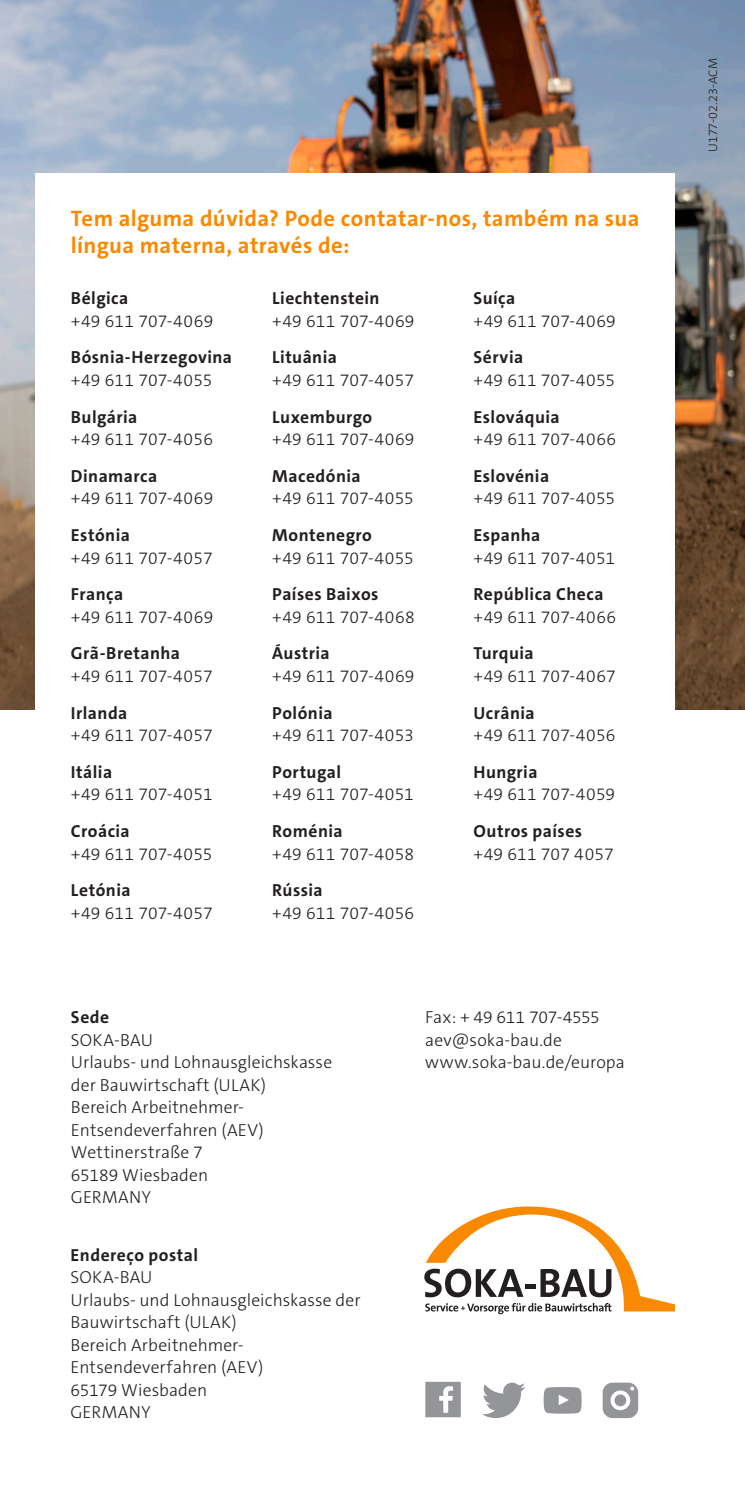
<style>
.page{position:relative;width:745px;height:1489px;background:#fff}
.page>*{position:absolute;margin:0;border:0;box-sizing:border-box;transform-origin:0 0}
.Fließtext_schwarz{font:700 22.5px/27.5px "The Sans C5";letter-spacing:.015em;color:#fa8900}
.Fließtext_schwarz-2{font:300 17.5px/22.5px "The Sans C5";letter-spacing:.005em;color:#231f20}
.Fließtext_schwarz-3{font:700 17.5px/22.5px "The Sans C5";letter-spacing:.03em;color:#231f20}
.Fließtext_schwarz-4{font:300 17.5px "The Sans C5";letter-spacing:-.015em;color:#231f20}
.t1{font:300 12.5px "The Sans C5";color:#231f20}
.s1{font-weight:700}
.s2{font-weight:300}
</style>
<div class="page">
<svg style="left:424px;top:1206px;width:250px;height:108px"></svg>
<svg style="left:425px;top:1381px;width:35px;height:35px"></svg>
<svg style="left:482px;top:1382px;width:43px;height:35px"></svg>
<svg style="left:543px;top:1387px;width:38px;height:26px"></svg>
<svg style="left:602px;top:1382px;width:35px;height:35px"></svg>
<img style="left:0;top:0;width:744px;height:709px">
<div style="left:35px;top:174px;width:639px;height:812px;background:#fff"></div>
<p class="Fließtext_schwarz" style="left:71px;top:205px;width:569px">Tem alguma dúvida? Pode contatar-nos, também na sua língua materna, através de:</p>
<p class="Fließtext_schwarz-2" style="left:71px;top:287px;width:144px"><span class="s1">Bélgica<br></span>+49 611 707-4069</p>
<p class="Fließtext_schwarz-3" style="left:71px;top:346px;width:163px">Bósnia-Herzegovina <span class="s2">+49 611 707-4055</span></p>
<p class="Fließtext_schwarz-2" style="left:71px;top:405px;width:143px"><span class="s1">Bulgária<br></span>+49 611 707-4056</p>
<p class="Fließtext_schwarz-2" style="left:71px;top:465px;width:144px"><span class="s1">Dinamarca<br></span>+49 611 707-4069</p>
<p class="Fließtext_schwarz-2" style="left:71px;top:524px;width:143px"><span class="s1">Estónia<br></span>+49 611 707-4057</p>
<p class="Fließtext_schwarz-2" style="left:71px;top:583px;width:144px"><span class="s1">França<br></span>+49 611 707-4069</p>
<p class="Fließtext_schwarz-2" style="left:71px;top:642px;width:143px"><span class="s1">Grã-Bretanha </span>+49 611 707-4057</p>
<p class="Fließtext_schwarz-2" style="left:71px;top:701px;width:143px"><span class="s1">Irlanda<br></span>+49 611 707-4057</p>
<p class="Fließtext_schwarz-2" style="left:71px;top:760px;width:143px"><span class="s1">Itália<br></span>+49 611 707-4051</p>
<p class="Fließtext_schwarz-2" style="left:71px;top:820px;width:143px"><span class="s1">Croácia<br></span>+49 611 707-4055</p>
<p class="Fließtext_schwarz-2" style="left:71px;top:879px;width:143px"><span class="s1">Letónia<br></span>+49 611 707-4057</p>
<p class="Fließtext_schwarz-2" style="left:473px;top:287px;width:144px"><span class="s1">Suíça<br></span>+49 611 707-4069</p>
<p class="Fließtext_schwarz-2" style="left:473px;top:346px;width:143px"><span class="s1">Sérvia<br></span>+49 611 707-4055</p>
<p class="Fließtext_schwarz-2" style="left:473px;top:405px;width:144px"><span class="s1">Eslováquia<br></span>+49 611 707-4066</p>
<p class="Fließtext_schwarz-2" style="left:473px;top:465px;width:143px"><span class="s1">Eslovénia<br></span>+49 611 707-4055</p>
<p class="Fließtext_schwarz-2" style="left:473px;top:524px;width:143px"><span class="s1">Espanha<br></span>+49 611 707-4051</p>
<p class="Fließtext_schwarz-3" style="left:473px;top:583px;width:144px">República Checa <span class="s2">+49 611 707-4066</span></p>
<p class="Fließtext_schwarz-2" style="left:473px;top:642px;width:144px"><span class="s1">Turquia<br></span>+49 611 707-4067</p>
<p class="Fließtext_schwarz-2" style="left:473px;top:701px;width:143px"><span class="s1">Ucrânia<br></span>+49 611 707-4056</p>
<p class="Fließtext_schwarz-2" style="left:473px;top:760px;width:143px"><span class="s1">Hungria<br></span>+49 611 707-4059</p>
<p class="Fließtext_schwarz-2" style="left:473px;top:820px;width:142px"><span class="s1">Outros países </span>+49 611 707 4057</p>
<p class="Fließtext_schwarz-2" style="left:272px;top:287px;width:144px"><span class="s1">Liechtenstein<br></span>+49 611 707-4069</p>
<p class="Fließtext_schwarz-2" style="left:272px;top:346px;width:143px"><span class="s1">Lituânia<br></span>+49 611 707-4057</p>
<p class="Fließtext_schwarz-2" style="left:272px;top:405px;width:144px"><span class="s1">Luxemburgo<br></span>+49 611 707-4069</p>
<p class="Fließtext_schwarz-2" style="left:272px;top:465px;width:143px"><span class="s1">Macedónia<br></span>+49 611 707-4055</p>
<p class="Fließtext_schwarz-2" style="left:272px;top:524px;width:143px"><span class="s1">Montenegro<br></span>+49 611 707-4055</p>
<p class="Fließtext_schwarz-2" style="left:272px;top:583px;width:144px"><span class="s1">Países Baixos<br></span>+49 611 707-4068</p>
<p class="Fließtext_schwarz-2" style="left:272px;top:642px;width:144px"><span class="s1">Áustria<br></span>+49 611 707-4069</p>
<p class="Fließtext_schwarz-2" style="left:272px;top:701px;width:143px"><span class="s1">Polónia<br></span>+49 611 707-4053</p>
<p class="Fließtext_schwarz-2" style="left:272px;top:760px;width:143px"><span class="s1">Portugal<br></span>+49 611 707-4051</p>
<p class="Fließtext_schwarz-2" style="left:272px;top:820px;width:143px"><span class="s1">Roménia<br></span>+49 611 707-4058</p>
<p class="Fließtext_schwarz-2" style="left:272px;top:879px;width:143px"><span class="s1">Rússia<br></span>+49 611 707-4056</p>
<p class="Fließtext_schwarz-3" style="left:71px;top:1006px;width:40px">Sede</p>
<p class="Fließtext_schwarz-2" style="left:71px;top:1028px;width:83px">SOKA-BAU</p>
<p class="Fließtext_schwarz-2" style="left:71px;top:1051px;width:262px">Urlaubs- und Lohnausgleichskasse der Bauwirtschaft (ULAK)</p>
<p class="Fließtext_schwarz-2" style="left:71px;top:1096px;width:194px">Bereich Arbeitnehmer-<br>Entsendeverfahren (AEV)</p>
<p class="Fließtext_schwarz-2" style="left:71px;top:1141px;width:133px">Wettinerstraße 7</p>
<p class="Fließtext_schwarz-2" style="left:71px;top:1163px;width:139px">65189 Wiesbaden</p>
<p class="Fließtext_schwarz-2" style="left:71px;top:1186px;width:81px">GERMANY</p>
<p class="Fließtext_schwarz-3" style="left:70px;top:1243px;width:129px">Endereço postal<br><span class="s2">SOKA-BAU</span></p>
<p class="Fließtext_schwarz-2" style="left:70px;top:1288px;width:291px">Urlaubs- und Lohnausgleichskasse der<br>Bauwirtschaft (ULAK)</p>
<p class="Fließtext_schwarz-2" style="left:70px;top:1333px;width:194px">Bereich Arbeitnehmer-<br>Entsendeverfahren (AEV)</p>
<p class="Fließtext_schwarz-2" style="left:70px;top:1378px;width:138px">65179 Wiesbaden</p>
<p class="Fließtext_schwarz-2" style="left:70px;top:1400px;width:81px">GERMANY</p>
<p class="Fließtext_schwarz-4" style="left:425px;top:1006px;width:176px">Fax: + 49 611 707-4555</p>
<p class="Fließtext_schwarz-2" style="left:425px;top:1028px;width:138px">aev@soka-bau.de</p>
<p class="Fließtext_schwarz-2" style="left:425px;top:1051px;width:201px">www.soka-bau.de/europa</p>
<p class="t1" style="left:704px;top:152px;width:95px;rotate:-90deg">U177-02.23-ACM</p>
</div>
